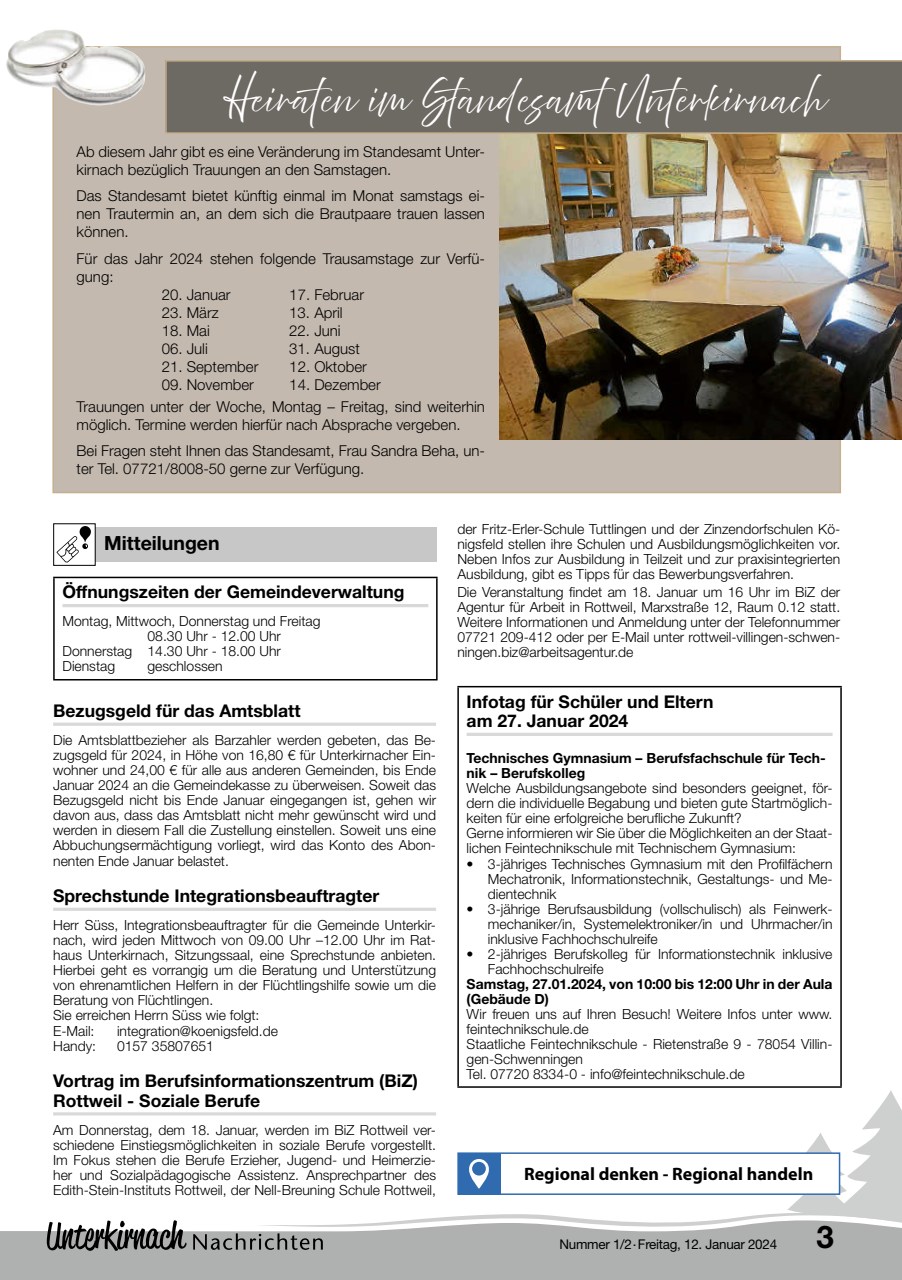
<style>
.page{position:relative;width:902px;height:1280px;background:#fff}
.page>*{position:absolute;margin:0;border:0;box-sizing:border-box;transform-origin:0 0}
.t1{font:31.5px "Abovethe Beyond Script";color:#fff}
.t2{font:700 31.35px "Helvetica Neue LT Pro";color:#000}
.t3{font:700 19.5px "Helvetica Neue LT Pro";color:#000}
.t4{font:700 18px "Myriad Pro";color:#000}
.t5{font:700 17.55px/19.6px "Helvetica Neue LT Pro";color:#000}
.t6{font:300 15px/18px "Helvetica Neue LT Pro";color:#000}
.t7{font:300 13.95px/15px "Helvetica Neue LT Pro";color:#000;text-align:justify}
.t8{font:700 13.95px/15px "Helvetica Neue LT Pro";color:#000}
.t9{font:13.35px "Helvetica Neue LT Pro";letter-spacing:-.02em;color:#000}
.t10{font:700 condensed 5.25px "Myriad Pro";color:#989999}
</style>
<div class="page">
<div style="left:186px;top:1231px;width:715px;height:49px;background:#afb0b0"></div>
<svg style="left:0;top:1220px;width:186px;height:60px;background:#a2a3a3"></svg>
<div style="left:52px;top:46px;width:789px;height:447px;background:#c3b9af;border:2px solid #c6af8e"></div>
<hr style="left:53px;top:723px;width:383px;height:3px;background:#d9d9d9">
<hr style="left:53px;top:908px;width:383px;height:3px;background:#d9d9d9">
<hr style="left:53px;top:1112px;width:383px;height:3px;background:#d9d9d9">
<div style="left:53px;top:527px;width:383px;height:34px;background:#c7c7c8"></div>
<div style="left:54px;top:524px;width:41px;height:41px;background:#fff"></div>
<div style="left:53px;top:523px;width:43px;height:43px;border:1px solid #000"></div>
<svg style="left:56px;top:526px;width:35px;height:37px"></svg>
<hr style="left:53px;top:577px;width:384px;height:1px;background:#000">
<hr style="left:53px;top:578px;width:2px;height:101px;background:#000">
<hr style="left:436px;top:578px;width:1px;height:101px;background:#000">
<hr style="left:53px;top:679px;width:384px;height:1px;background:#000">
<hr style="left:62px;top:604px;width:366px;height:3px;background:#d9d9d9">
<hr style="left:457px;top:686px;width:384px;height:1px;background:#000">
<hr style="left:457px;top:687px;width:2px;height:399px;background:#000">
<hr style="left:840px;top:687px;width:1px;height:399px;background:#000">
<hr style="left:457px;top:1086px;width:384px;height:2px;background:#000">
<hr style="left:466px;top:733px;width:366px;height:3px;background:#d9d9d9">
<img style="left:500px;top:134px;width:401px;height:305px">
<img style="left:6px;top:29px;width:139px;height:76px">
<div style="left:165px;top:60px;width:736px;height:74px;background:#6d6963"></div>
<svg style="left:193px;top:1090px;width:708px;height:160px"></svg>
<div style="left:472px;top:1162px;width:14px;height:13px;background:#316baf;border-radius:50%"></div>
<p class="t10" style="left:74px;top:92px;width:59px">Foto: limpido/iStock/Thinkstock</p>
<h1 class="t1" style="left:232px;top:80px;width:594px">Heiraten im StandesamtUnterkirnach</h1>
<p class="t6" style="left:77px;top:142px;width:410px">Ab diesem Jahr gibt es eine Veränderung im Standesamt Unter&shy;kirnach bezüglich Trauungen an den Samstagen.</p>
<p class="t6" style="left:77px;top:186px;width:410px;text-align:justify">Das Standesamt bietet künftig einmal im Monat samstags ei&shy;nen Trautermin an, an dem sich die Brautpaare trauen lassen können.</p>
<p class="t6" style="left:77px;top:249px;width:410px">Für das Jahr 2024 stehen folgende Trausamstage zur Verfü&shy;gung:</p>
<p class="t6" style="left:162px;top:285px;width:70px">20. Januar</p>
<p class="t6" style="left:289px;top:285px;width:76px">17. Februar</p>
<p class="t6" style="left:162px;top:303px;width:58px">23. März</p>
<p class="t6" style="left:289px;top:303px;width:55px">13. April</p>
<p class="t6" style="left:162px;top:321px;width:50px">18. Mai</p>
<p class="t6" style="left:289px;top:321px;width:53px">22. Juni</p>
<p class="t6" style="left:162px;top:339px;width:48px">06. Juli</p>
<p class="t6" style="left:289px;top:339px;width:72px">31. August</p>
<p class="t6" style="left:162px;top:357px;width:98px">21. September</p>
<p class="t6" style="left:289px;top:357px;width:79px">12. Oktober</p>
<p class="t6" style="left:162px;top:375px;width:94px">09. November</p>
<p class="t6" style="left:77px;top:373px;width:410px;line-height:22.2px;text-indent:213px">14. Dezember<br>Trauungen unter der Woche, Montag – Freitag, sind weiterhin</p>
<p class="t6" style="left:77px;top:411px;width:410px;line-height:26.5px">möglich. Termine werden hierfür nach Absprache vergeben.<br>Bei Fragen steht Ihnen das Standesamt, Frau Sandra Beha, un-</p>
<p class="t6" style="left:77px;top:460px;width:289px">ter Tel. 07721/8008-50 gerne zur Verfügung.</p>
<h3 class="t3" style="left:104px;top:531px;width:117px">Mitteilungen</h3>
<p class="t5" style="left:62px;top:582px;width:343px">Öffnungszeiten der Gemeindeverwaltung</p>
<p class="t7" style="left:62px;top:613px;width:259px">Montag, Mittwoch, Donnerstag und Freitag</p>
<p class="t7" style="left:147px;top:628px;width:135px">08.30 Uhr - 12.00 Uhr</p>
<p class="t7" style="left:62px;top:643px;width:220px">Donnerstag 14.30 Uhr - 18.00 Uhr</p>
<p class="t7" style="left:62px;top:658px;width:54px">Dienstag</p>
<p class="t7" style="left:147px;top:658px;width:76px">geschlossen</p>
<p class="t5" style="left:53px;top:701px;width:249px">Bezugsgeld für das Amtsblatt</p>
<p class="t7" style="left:53px;top:732px;width:384px">Die Amtsblattbezieher als Barzahler werden gebeten, das Be&shy;zugsgeld für 2024, in Höhe von 16,80 € für Unterkirnacher Ein&shy;wohner und 24,00 € für alle aus anderen Gemeinden, bis Ende Januar 2024 an die Gemeindekasse zu überweisen. Soweit das Bezugsgeld nicht bis Ende Januar eingegangen ist, gehen wir davon aus, dass das Amtsblatt nicht mehr gewünscht wird und werden in diesem Fall die Zustellung einstellen. Soweit uns eine Abbuchungsermächtigung vorliegt, wird das Konto des Abon&shy;nenten Ende Januar belastet.</p>
<p class="t5" style="left:53px;top:886px;width:327px">Sprechstunde Integrationsbeauftragter</p>
<p class="t7" style="left:53px;top:917px;width:384px;text-align:left">Herr Süss, Integrationsbeauftragter für die Gemeinde Unterkir&shy;nach, wird jeden Mittwoch von 09.00 Uhr –12.00 Uhr im Rat&shy;haus Unterkirnach, Sitzungssaal, eine Sprechstunde anbieten.<br>Hierbei geht es vorrangig um die Beratung und Unterstützung von ehrenamtlichen Helfern in der Flüchtlingshilfe sowie um die Beratung von Flüchtlingen.<br>Sie erreichen Herrn Süss wie folgt:<br>E-Mail:</p>
<p class="t7" style="left:117px;top:1023px;width:163px">integration@koenigsfeld.de</p>
<p class="t7" style="left:53px;top:1038px;width:44px">Handy:</p>
<p class="t7" style="left:117px;top:1038px;width:98px">0157 35807651</p>
<p class="t5" style="left:53px;top:1071px;width:366px">Vortrag im Berufsinformationszentrum (BiZ)<br>Rottweil - Soziale Berufe</p>
<p class="t7" style="left:53px;top:1122px;width:384px">Am Donnerstag, dem 18. Januar, werden im BiZ Rottweil ver&shy;schiedene Einstiegsmöglichkeiten in soziale Berufe vorgestellt.<br>Im Fokus stehen die Berufe Erzieher, Jugend- und Heimerzie&shy;her und Sozialpädagogische Assistenz. Ansprechpartner des Edith-Stein-Instituts Rottweil, der Nell-Breuning Schule Rottweil,</p>
<p class="t7" style="left:457px;top:521px;width:384px">der Fritz-Erler-Schule Tuttlingen und der Zinzendorfschulen Kö&shy;nigsfeld stellen ihre Schulen und Ausbildungsmöglichkeiten vor.<br>Neben Infos zur Ausbildung in Teilzeit und zur praxisintegrierten Ausbildung, gibt es Tipps für das Bewerbungsverfahren.</p>
<p class="t7" style="left:457px;top:584px;width:384px">Die Veranstaltung findet am 18. Januar um 16 Uhr im BiZ der Agentur für Arbeit in Rottweil, Marxstraße 12, Raum 0.12 statt.<br>Weitere Informationen und Anmeldung unter der Telefonnummer 07721 209-412 oder per E-Mail unter rottweil-villingen-schwen&shy;ningen.biz@arbeitsagentur.de</p>
<p class="t5" style="left:466px;top:691px;width:248px">Infotag für Schüler und Eltern am 27. Januar 2024</p>
<p class="t8" style="left:466px;top:751px;width:361px">Technisches Gymnasium – Berufsfachschule für Tech&shy;nik – Berufskolleg</p>
<p class="t7" style="left:466px;top:781px;width:367px;text-align:left">Welche Ausbildungsangebote sind besonders geeignet, för&shy;dern die individuelle Begabung und bieten gute Startmöglich&shy;keiten für eine erfolgreiche berufliche Zukunft?<br>Gerne informieren wir Sie über die Möglichkeiten an der Staat&shy;lichen Feintechnikschule mit Technischem Gymnasium:</p>
<p class="t7" style="left:488px;top:856px;width:346px;text-indent:-21px">• 3-jähriges Technisches Gymnasium mit den Profilfächern Mechatronik, Informationstechnik, Gestaltungs- und Me&shy;dientechnik</p>
<p class="t7" style="left:488px;top:901px;width:346px;text-indent:-21px">• 3-jährige Berufsausbildung (vollschulisch) als Feinwerk&shy;mechaniker/in, Systemelektroniker/in und Uhrmacher/in inklusive Fachhochschulreife</p>
<p class="t7" style="left:488px;top:946px;width:346px;text-indent:-21px">• 2-jähriges Berufskolleg für Informationstechnik inklusive<br>Fachhochschulreife</p>
<p class="t8" style="left:466px;top:976px;width:367px">Samstag, 27.01.2024, von 10:00 bis 12:00 Uhr in der Aula (Gebäude D)</p>
<p class="t7" style="left:466px;top:1006px;width:367px;text-align:left">Wir freuen uns auf Ihren Besuch! Weitere Infos unter www. feintechnikschule.de<br>Staatliche Feintechnikschule - Rietenstraße 9 - 78054 Villin&shy;gen-Schwenningen<br>Tel. 07720 8334-0 - info@feintechnikschule.de</p>
<p class="t4" style="left:524px;top:1162px;width:291px">Regional denken - Regional handeln</p>
<p class="t9" style="left:559px;top:1236px;width:219px">Nummer 1/2 . Freitag, 12. Januar 2024</p>
<h2 class="t2" style="left:816px;top:1217px;width:19px">3</h2>
</div>
